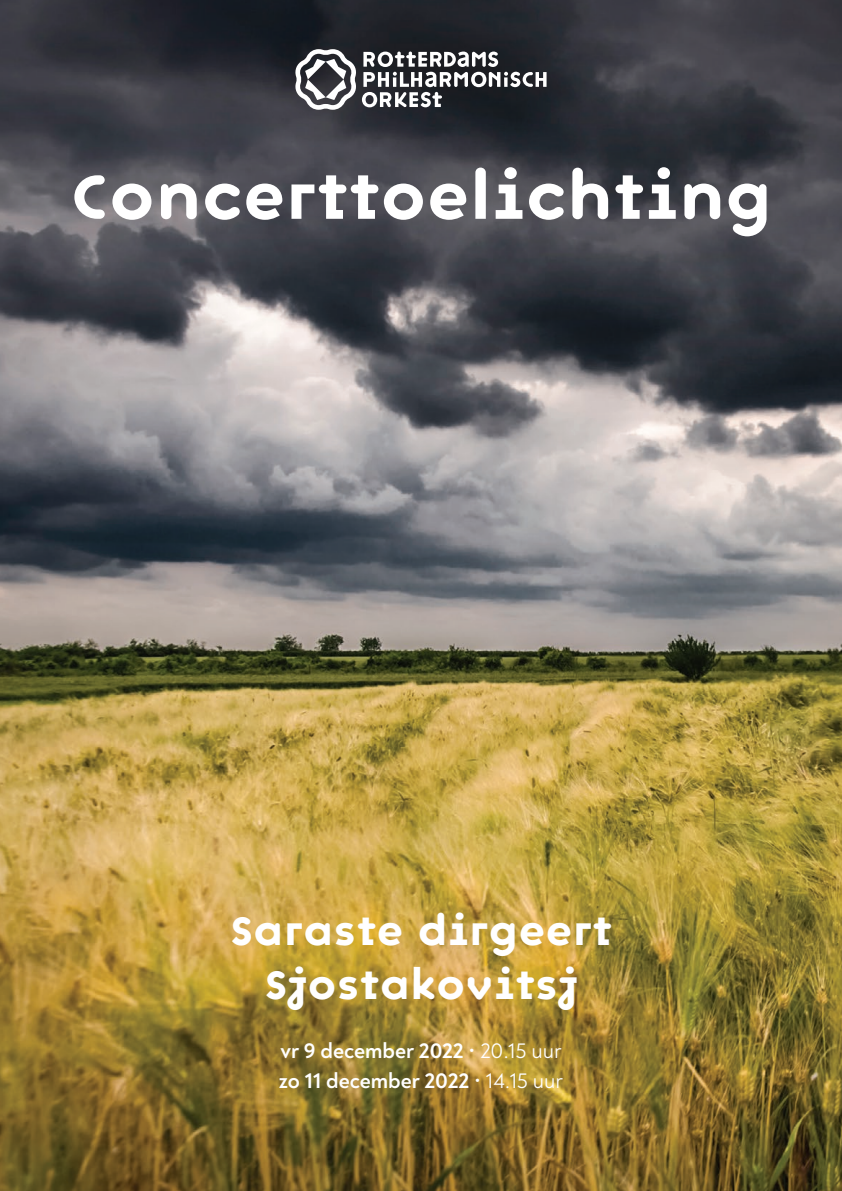
<style>
.page{position:relative;width:842px;height:1191px;background:#fff}
.page>*{position:absolute;margin:0;border:0;box-sizing:border-box;transform-origin:0 0}
.t1{font:72.8px "Rpho";color:#fff}
.t2{font:46px "Rpho";color:#fff}
.t3{font:700 22px "Noah";color:#fff}
.s1{font-weight:400}
</style>
<div class="page">
<img style="left:1px;top:0;width:841px;height:1191px">
<div style="left:260px;top:13px;width:322px;height:133px;background:#231f20;opacity:.5"></div>
<svg style="left:294px;top:49px;width:252px;height:61px"></svg>
<svg style="left:0;top:0;width:1px;height:1191px"></svg>
<p class="t1" style="left:70px;top:153px;width:704px">Concerttoelichting</p>
<p class="t2" style="left:230px;top:904px;width:384px">Saraste dirgeert</p>
<p class="t2" style="left:264px;top:958px;width:315px">Sjostakovitsj</p>
<p class="t3" style="left:280px;top:1036px;width:283px">vr 9 december 2022 <span class="s1">• 20.15 uur</span></p>
<p class="t3" style="left:279px;top:1066px;width:286px">zo 11 december 2022 <span class="s1">• 14.15 uur</span></p>
</div>
